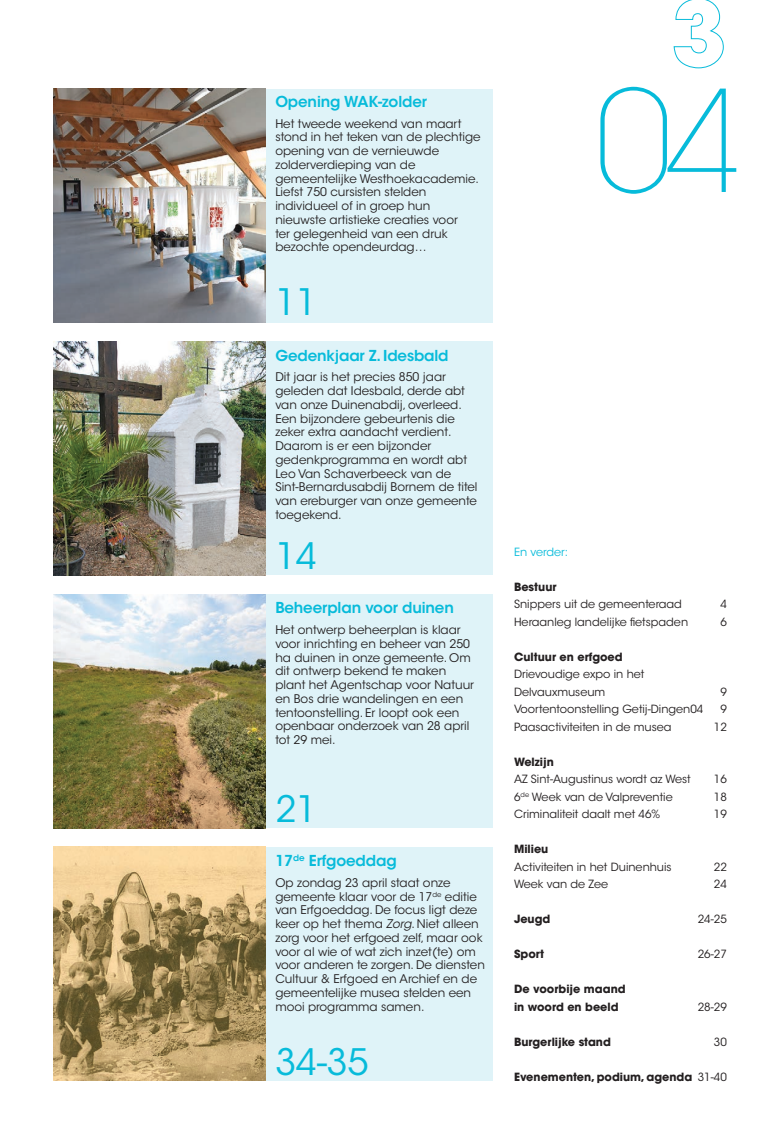
<style>
.page{position:relative;width:780px;height:1134px;background:#fff}
.page>*{position:absolute;margin:0;border:0;box-sizing:border-box;transform-origin:0 0}
.t1{font:200 139.75px "ITC Avant Garde Std";color:#07bbda}
.t2{font:36.25px "ITC Avant Garde Std";color:#07bbda}
.t3{font:600 15px "ITC Avant Garde Std";letter-spacing:-.01em;color:#07bbda}
.t4{font:11.88px/13.8px "ITC Avant Garde Std";color:#231f20}
.t5{font:11.25px "ITC Avant Garde Std";color:#231f20}
.t6{font:700 11.25px "ITC Avant Garde Std";color:#231f20}
.t7{font:11.25px "ITC Avant Garde Std";color:#07bbda}
.s1{font-style:italic}
.s2{font-weight:400}
</style>
<div class="page">
<img style="left:53px;top:341px;width:213px;height:234px">
<img style="left:53px;top:594px;width:213px;height:234px">
<img style="left:53px;top:847px;width:213px;height:234px">
<div style="left:266px;top:89px;width:227px;height:234px;background:#dff3f8"></div>
<div style="left:266px;top:341px;width:227px;height:234px;background:#dff3f8"></div>
<div style="left:266px;top:594px;width:227px;height:234px;background:#dff3f8"></div>
<div style="left:266px;top:847px;width:227px;height:234px;background:#dff3f8"></div>
<img style="left:53px;top:89px;width:213px;height:234px">
<svg style="left:673px;top:0;width:50px;height:68px"></svg>
<p class="t3" style="left:275px;top:92px;width:153px">Opening WAK-zolder</p>
<p class="t4" style="left:275px;top:117px;width:207px">Het tweede weekend van maart stond in het teken van de plechtige opening van de vernieuwde zolderverdieping van de gemeentelijke Westhoekacademie.<br>Liefst 750 cursisten stelden individueel of in groep hun nieuwste artistieke creaties voor<br>ter gelegenheid van een druk bezochte opendeurdag…</p>
<p class="t2" style="left:275px;top:280px;width:43px">11</p>
<p class="t3" style="left:275px;top:345px;width:175px">Gedenkjaar Z. Idesbald</p>
<p class="t4" style="left:275px;top:370px;width:204px">Dit jaar is het precies 850 jaar geleden dat Idesbald, derde abt van onze Duinenabdij, overleed.<br>Een bijzondere gebeurtenis die zeker extra aandacht verdient.<br>Daarom is er een bijzonder gedenkprogramma en wordt abt<br>Leo Van Schaverbeeck van de<br>Sint-Bernardusabdij Bornem de titel van ereburger van onze gemeente toegekend.</p>
<p class="t2" style="left:275px;top:534px;width:43px">14</p>
<p class="t3" style="left:275px;top:598px;width:180px">Beheerplan voor duinen</p>
<p class="t4" style="left:275px;top:623px;width:200px">Het ontwerp beheerplan is klaar voor inrichting en beheer van 250 ha duinen in onze gemeente. Om dit ontwerp bekend te maken plant het Agentschap voor Natuur en Bos drie wandelingen en een tentoonstelling. Er loopt ook een openbaar onderzoek van 28 april tot 29 mei.</p>
<p class="t2" style="left:275px;top:787px;width:43px">21</p>
<p class="t3" style="left:275px;top:851px;width:123px">17<sup>de</sup> Erfgoeddag</p>
<p class="t4" style="left:275px;top:876px;width:211px">Op zondag 23 april staat onze gemeente klaar voor de 17<sup>de</sup> editie van Erfgoeddag. De focus ligt deze keer op het thema <span class="s1">Zorg</span>. Niet alleen zorg voor het erfgoed zelf, maar ook voor al wie of wat zich inzet(te) om voor anderen te zorgen. De diensten<br>Cultuur &amp; Erfgoed en Archief en de gemeentelijke musea stelden een mooi programma samen.</p>
<p class="t2" style="left:275px;top:1039px;width:95px">34-35</p>
<p class="t1" style="left:595px;top:60px;width:151px">04</p>
<p class="t7" style="left:514px;top:545px;width:56px">En verder:</p>
<p class="t6" style="left:514px;top:579px;width:44px">Bestuur</p>
<p class="t5" style="left:514px;top:597px;width:169px">Snippers uit de gemeenteraad</p>
<p class="t5" style="left:720px;top:597px;width:8px">4</p>
<p class="t5" style="left:514px;top:615px;width:176px">Heraanleg landelijke fietspaden</p>
<p class="t5" style="left:720px;top:615px;width:8px">6</p>
<p class="t6" style="left:514px;top:649px;width:110px">Cultuur en erfgoed</p>
<p class="t5" style="left:514px;top:667px;width:132px">Drievoudige expo in het</p>
<p class="t5" style="left:514px;top:685px;width:93px">Delvauxmuseum</p>
<p class="t5" style="left:720px;top:685px;width:8px">9</p>
<p class="t5" style="left:514px;top:702px;width:191px">Voortentoonstelling Getij-Dingen04</p>
<p class="t5" style="left:720px;top:702px;width:8px">9</p>
<p class="t5" style="left:514px;top:720px;width:159px">Paasactiviteiten in de musea</p>
<p class="t5" style="left:713px;top:720px;width:14px">12</p>
<p class="t6" style="left:514px;top:754px;width:41px">Welzijn</p>
<p class="t5" style="left:514px;top:772px;width:178px">AZ Sint-Augustinus wordt az West</p>
<p class="t5" style="left:713px;top:772px;width:14px">16</p>
<p class="t5" style="left:514px;top:790px;width:160px">6<sup>de</sup> Week van de Valpreventie</p>
<p class="t5" style="left:713px;top:790px;width:14px">18</p>
<p class="t5" style="left:514px;top:807px;width:148px">Criminaliteit daalt met 46%</p>
<p class="t5" style="left:713px;top:807px;width:14px">19</p>
<p class="t6" style="left:514px;top:842px;width:36px">Milieu</p>
<p class="t5" style="left:514px;top:860px;width:159px">Activiteiten in het Duinenhuis</p>
<p class="t5" style="left:713px;top:860px;width:14px">22</p>
<p class="t5" style="left:514px;top:877px;width:96px">Week van de Zee</p>
<p class="t5" style="left:713px;top:877px;width:14px">24</p>
<p class="t6" style="left:514px;top:912px;width:38px">Jeugd</p>
<p class="t5" style="left:697px;top:912px;width:30px">24-25</p>
<p class="t6" style="left:514px;top:947px;width:32px">Sport</p>
<p class="t5" style="left:697px;top:947px;width:30px">26-27</p>
<p class="t6" style="left:514px;top:982px;width:113px">De voorbije maand</p>
<p class="t6" style="left:514px;top:999px;width:106px">in woord en beeld</p>
<p class="t5" style="left:697px;top:1000px;width:30px">28-29</p>
<p class="t6" style="left:514px;top:1034px;width:98px">Burgerlijke stand</p>
<p class="t5" style="left:713px;top:1035px;width:14px">30</p>
<p class="t6" style="left:514px;top:1069px;width:214px">Evenementen, podium, agenda <span class="s2">31-40</span></p>
</div>
